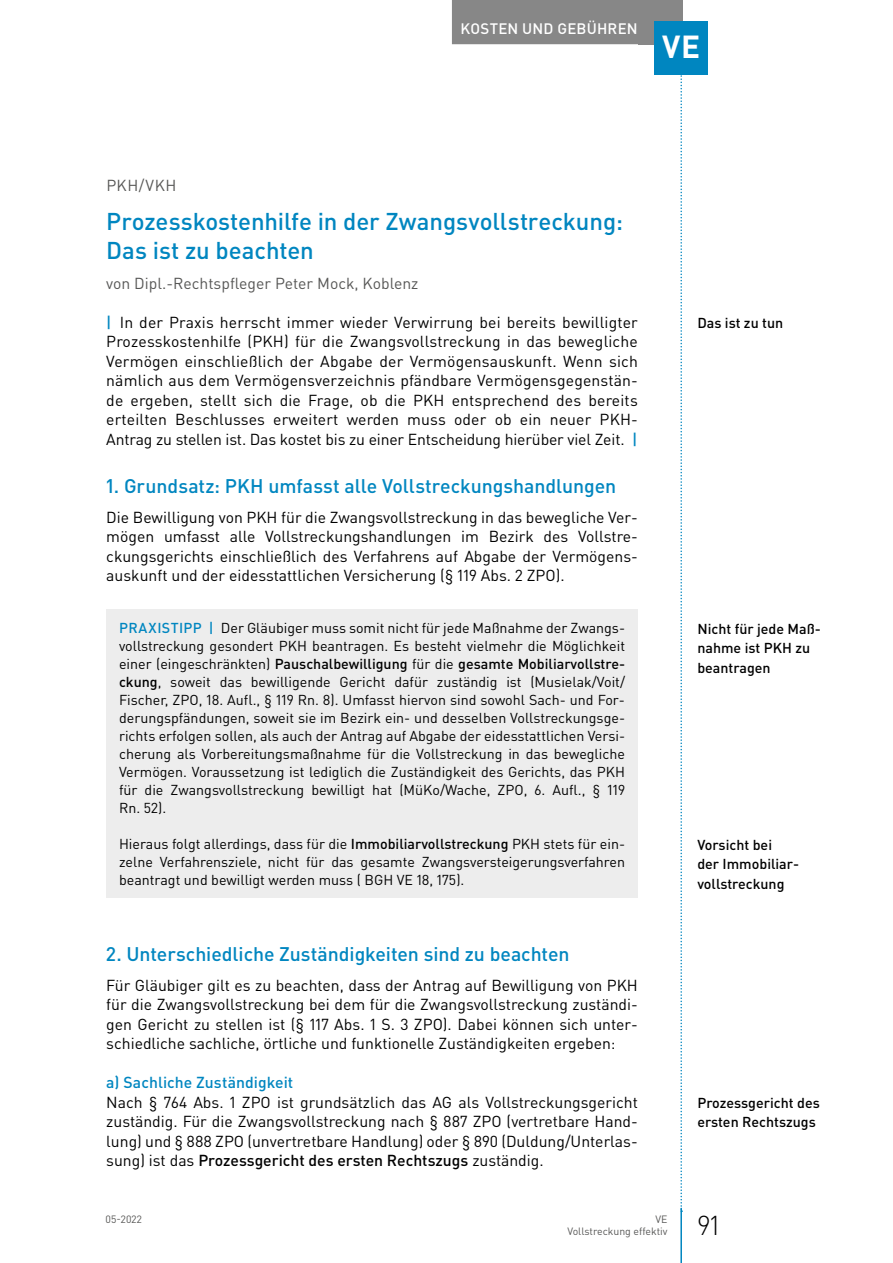
<style>
.page{position:relative;width:893px;height:1263px;background:#fff}
.page>*{position:absolute;margin:0;border:0;box-sizing:border-box;transform-origin:0 0}
.t1{font:700 31.5px "DIN Pro";color:#fff}
.t2{font:300 27px "DIN Pro";color:#000}
.t3{font:500 24px/28.5px "DIN Pro";letter-spacing:-.005em;color:#0086c0}
.t4{font:500 19.5px "DIN Pro";letter-spacing:-.005em;color:#0086c0}
.t5{font:15.75px/19.5px "DIN Pro";color:#000;text-align:justify}
.t6{font:15.75px "DIN Pro";color:#575756}
.t7{font:500 15.75px "DIN Pro";letter-spacing:.005em;color:#0086c0}
.t8{font:500 15px "DIN Pro";letter-spacing:.015em;color:#fff}
.t9{font:14.25px/18px "DIN Pro";color:#000;text-align:justify}
.t10{font:500 14.25px/19.5px "DIN Pro";color:#000}
.t11{font:10.5px/12.8px "DIN Pro";color:#575756;text-align:right}
.s1{font-weight:500;color:#0086c0}
.s2{font-weight:500}
</style>
<div class="page">
<svg style="left:680px;top:74px;width:2px;height:1134px"></svg>
<div style="left:638px;top:0;width:44px;height:44px;background:#878787"></div>
<hr style="left:680px;top:1208px;width:2px;height:55px;background:#0086c0">
<div style="left:452px;top:0;width:194px;height:44px;background:#878787"></div>
<div style="left:655px;top:21px;width:53px;height:53px;background:#0086c0"></div>
<div style="left:106px;top:609px;width:532px;height:289px;background:#ededed"></div>
<p class="t8" style="left:460px;top:18px;width:179px">Kosten und Gebühren</p>
<h1 class="t1" style="left:662px;top:26px;width:40px">VE</h1>
<p class="t6" style="left:106px;top:175px;width:72px">PKH/VKH</p>
<h3 class="t3" style="left:106px;top:206px;width:518px">Prozesskostenhilfe in der Zwangsvollstreckung:<br>Das ist zu beachten</h3>
<p class="t6" style="left:106px;top:272px;width:314px">von Dipl.-Rechtspfleger Peter Mock, Koblenz</p>
<p class="t5" style="left:106px;top:312px;width:533px"><span class="s1">|</span> In der Praxis herrscht immer wieder Verwirrung bei bereits bewilligter Prozesskostenhilfe (PKH) für die Zwangsvollstreckung in das bewegliche Vermögen einschließlich der Abgabe der Vermögensauskunft. Wenn sich nämlich aus dem Vermögensverzeichnis pfändbare Vermögensgegenstän&shy;de ergeben, stellt sich die Frage, ob die PKH entsprechend des bereits erteilten Beschlusses erweitert werden muss oder ob ein neuer PKH-Antrag zu stellen ist. Das kostet bis zu einer Entscheidung hierüber viel Zeit. <span class="s1">|</span></p>
<p class="t4" style="left:106px;top:473px;width:511px">1. Grundsatz: PKH umfasst alle Vollstreckungshandlungen</p>
<p class="t5" style="left:106px;top:507px;width:533px">Die Bewilligung von PKH für die Zwangsvollstreckung in das bewegliche Ver&shy;mögen umfasst alle Vollstreckungshandlungen im Bezirk des Vollstre&shy;ckungsgerichts einschließlich des Verfahrens auf Abgabe der Vermögens&shy;auskunft und der eidesstattlichen Versicherung (§ 119 Abs. 2 ZPO).</p>
<p class="t9" style="left:119px;top:618px;width:508px"><span class="s1">PRAXISTIPP |</span> Der Gläubiger muss somit nicht für jede Maßnahme der Zwangs&shy;vollstreckung gesondert PKH beantragen. Es besteht vielmehr die Möglichkeit einer (eingeschränkten) <span class="s2">Pauschalbewilligung</span> für die <span class="s2">gesamte Mobiliarvollstre&shy;ckung</span>, soweit das bewilligende Gericht dafür zuständig ist (Musielak/Voit/ Fischer, ZPO, 18. Aufl., § 119 Rn. 8). Umfasst hiervon sind sowohl Sach- und For&shy;derungspfändungen, soweit sie im Bezirk ein- und desselben Vollstreckungsge&shy;richts erfolgen sollen, als auch der Antrag auf Abgabe der eidesstattlichen Versi&shy;cherung als Vorbereitungsmaßnahme für die Vollstreckung in das bewegliche Vermögen. Voraussetzung ist lediglich die Zuständigkeit des Gerichts, das PKH für die Zwangsvollstreckung bewilligt hat (MüKo/Wache, ZPO, 6. Aufl., § 119<br>Rn. 52).</p>
<p class="t9" style="left:119px;top:834px;width:508px">Hieraus folgt allerdings, dass für die <span class="s2">Immobiliarvollstreckung</span> PKH stets für ein&shy;zelne Verfahrensziele, nicht für das gesamte Zwangsversteigerungsverfahren beantragt und bewilligt werden muss ( BGH VE 18, 175).</p>
<p class="t4" style="left:106px;top:941px;width:465px">2. U nterschiedliche Zuständigkeiten sind zu beachten</p>
<p class="t5" style="left:106px;top:975px;width:533px">Für Gläubiger gilt es zu beachten, dass der Antrag auf Bewilligung von PKH für die Zwangsvollstreckung bei dem für die Zwangsvollstreckung zuständi&shy;gen Gericht zu stellen ist (§ 117 Abs. 1 S. 3 ZPO). Dabei können sich unter&shy;schiedliche sachliche, örtliche und funktionelle Zuständigkeiten ergeben:</p>
<p class="t7" style="left:106px;top:1072px;width:189px">a) Sachliche Zuständigkeit</p>
<p class="t5" style="left:106px;top:1092px;width:533px">Nach § 764 Abs. 1 ZPO ist grundsätzlich das AG als Vollstreckungsgericht zuständig. Für die Zwangsvollstreckung nach § 887 ZPO (vertretbare Hand&shy;lung) und § 888 ZPO (unvertretbare Handlung) oder § 890 (Duldung/Unterlas&shy;sung) ist das <span class="s2">Prozessgericht des ersten Rechtszugs</span> zuständig.</p>
<p class="t10" style="left:697px;top:312px;width:87px">Das ist zu tun</p>
<p class="t10" style="left:697px;top:618px;width:125px">N icht für jede Maß&shy;nahme ist PKH zu beantragen</p>
<p class="t10" style="left:697px;top:834px;width:103px">Vorsicht bei<br>der Immobiliar&shy;vollstreckung</p>
<p class="t10" style="left:697px;top:1092px;width:124px">Prozessgericht des ersten Rechtszugs</p>
<p class="t11" style="left:106px;top:1212px;width:38px">05-2022</p>
<p class="t11" style="left:567px;top:1212px;width:102px">VE<br>Vollstreckung effektiv</p>
<h2 class="t2" style="left:697px;top:1207px;width:24px">91</h2>
</div>
